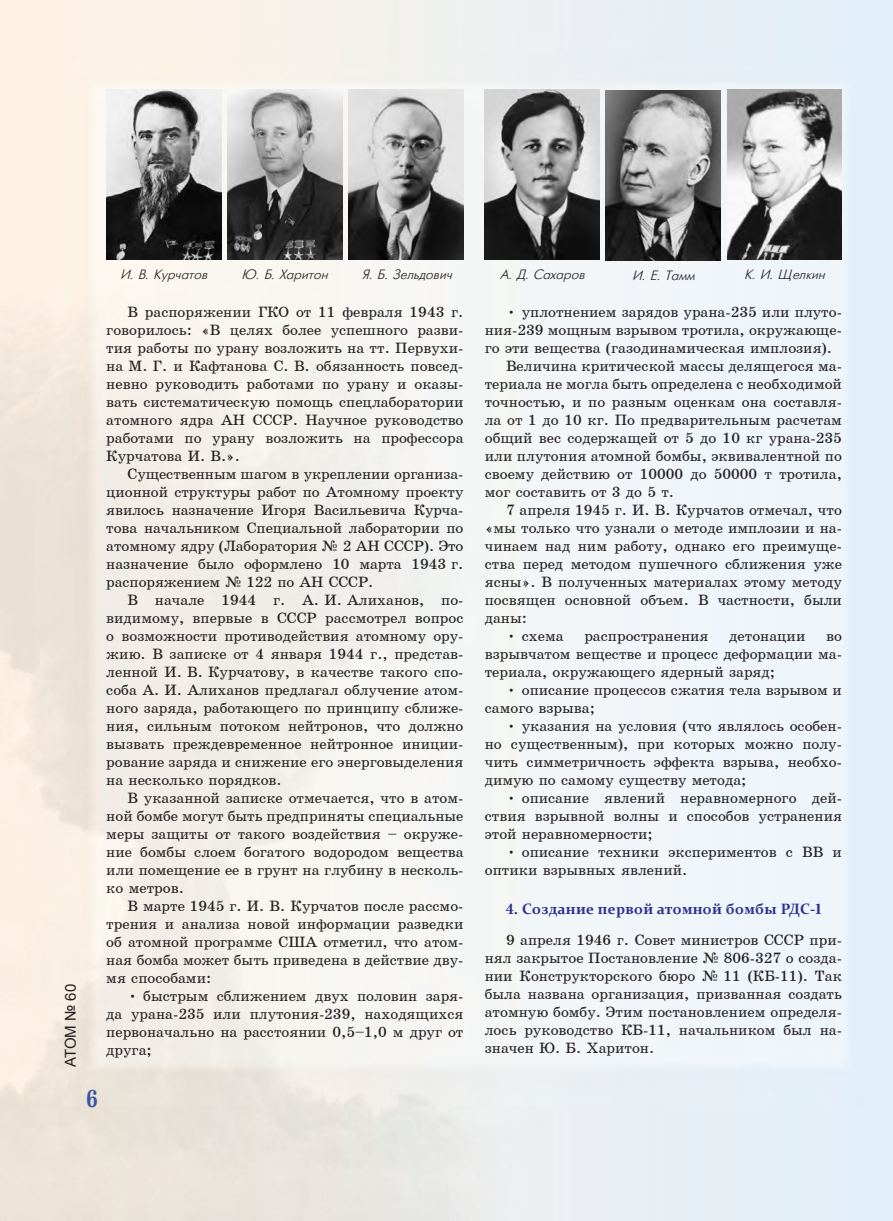
<style>
.page{position:relative;width:893px;height:1221px;background:#fff}
.page>*{position:absolute;margin:0;border:0;box-sizing:border-box;transform-origin:0 0}
.t1{font:24px "Bruskovaya Plain";color:#3a53a3}
.t2{font:15px/18px "School";color:#231f20;text-align:justify}
.t3{font:700 15px "Constantia";letter-spacing:.02em;color:#2e3092}
.t4{font:15px "Arial";letter-spacing:-.025em;color:#231f20}
.t5{font:italic 13.5px "Futuris";color:#231f20}
</style>
<div class="page">
<img style="left:0;top:0;width:893px;height:1220px">
<img style="left:227px;top:89px;width:115px;height:170px">
<img style="left:106px;top:89px;width:115px;height:170px">
<img style="left:349px;top:89px;width:114px;height:170px">
<img style="left:485px;top:89px;width:115px;height:170px">
<img style="left:727px;top:89px;width:115px;height:170px">
<img style="left:606px;top:90px;width:115px;height:170px">
<p class="t4" style="left:61px;top:1066px;width:84px;rotate:-90deg">АТОМ № 60</p>
<p class="t5" style="left:120px;top:267px;width:89px">И. В. Курчатов</p>
<p class="t5" style="left:242px;top:267px;width:88px">Ю. Б. Харитон</p>
<p class="t5" style="left:362px;top:267px;width:92px">Я. Б. Зельдович</p>
<p class="t5" style="left:500px;top:267px;width:86px">А. Д. Сахаров</p>
<p class="t5" style="left:632px;top:268px;width:64px">И. Е. Тамм</p>
<p class="t5" style="left:744px;top:267px;width:82px">К. И. Щелкин</p>
<p class="t2" style="left:106px;top:303px;width:359px;text-indent:21px">В распоряжении ГКО от 11 февраля 1943 г. говорилось: «В целях более успешного разви&shy;тия работы по урану возложить на тт. Первухи&shy;на М. Г. и Кафтанова С. В. обязанность повсед&shy;невно руководить работами по урану и оказы&shy;вать систематическую помощь спецлаборатории атомного ядра АН СССР. Научное руководство работами по урану возложить на профессора Курчатова И. В.».</p>
<p class="t2" style="left:106px;top:465px;width:359px;text-indent:21px">Существенным шагом в укреплении организа&shy;ционной структуры работ по Атомному проекту явилось назначение Игоря Васильевича Курча&shy;това начальником Специальной лаборатории по атомному ядру (Лаборатория ¹ 2 АН СССР). Это назначение было оформлено 10 марта 1943 г. распоряжением ¹ 122 по АН СССР.</p>
<p class="t2" style="left:106px;top:591px;width:359px;text-indent:21px">В начале 1944 г. А. И. Алиханов, по&shy;видимому, впервые в СССР рассмотрел вопрос о возможности противодействия атомному ору&shy;жию. В записке от 4 января 1944 г., представ&shy;ленной И. В. Курчатову, в качестве такого спо&shy;соба А. И. Алиханов предлагал облучение атом&shy;ного заряда, работающего по принципу сближе&shy;ния, сильным потоком нейтронов, что должно вызвать преждевременное нейтронное иниции&shy;рование заряда и снижение его энерговыделения на несколько порядков.</p>
<p class="t2" style="left:106px;top:789px;width:359px;text-indent:21px">В указанной записке отмечается, что в атом&shy;ной бомбе могут быть предприняты специальные меры защиты от такого воздействия – окруже&shy;ние бомбы слоем богатого водородом вещества или помещение ее в грунт на глубину в несколь&shy;ко метров.</p>
<p class="t2" style="left:106px;top:897px;width:359px;text-indent:21px">В марте 1945 г. И. В. Курчатов после рассмо&shy;трения и анализа новой информации разведки об атомной программе США отметил, что атом&shy;ная бомба может быть приведена в действие дву&shy;мя способами:</p>
<p class="t2" style="left:106px;top:987px;width:359px;text-indent:21px">• быстрым сближением двух половин заря&shy;да урана-235 или плутония-239, находящихся первоначально на расстоянии 0,5–1,0 м друг от друга;</p>
<p class="t2" style="left:506px;top:303px;width:337px">• уплотнением зарядов урана-235 или плуто-</p>
<p class="t2" style="left:485px;top:321px;width:359px">ния-239 мощным взрывом тротила, окружающе-</p>
<p class="t2" style="left:485px;top:339px;width:349px">го эти вещества (газодинамическая имплозия).</p>
<p class="t2" style="left:506px;top:357px;width:337px">Величина критической массы делящегося ма-</p>
<p class="t2" style="left:485px;top:375px;width:359px">териала не могла быть определена с необходимой</p>
<p class="t2" style="left:485px;top:393px;width:359px">точностью, и по разным оценкам она составля-</p>
<p class="t2" style="left:485px;top:411px;width:359px">ла от 1 до 10 кг. По предварительным расчетам</p>
<p class="t2" style="left:485px;top:429px;width:359px">общий вес содержащей от 5 до 10 кг урана-235</p>
<p class="t2" style="left:485px;top:447px;width:359px">или плутония атомной бомбы, эквивалентной по</p>
<p class="t2" style="left:485px;top:465px;width:359px">своему действию от 10000 до 50000 т тротила,</p>
<p class="t2" style="left:485px;top:483px;width:191px">мог составить от 3 до 5 т.</p>
<p class="t2" style="left:506px;top:501px;width:337px">7 апреля 1945 г. И. В. Курчатов отмечал, что</p>
<p class="t2" style="left:485px;top:519px;width:359px">«мы только что узнали о методе имплозии и на-</p>
<p class="t2" style="left:485px;top:537px;width:359px">чинаем над ним работу, однако его преимуще-</p>
<p class="t2" style="left:485px;top:555px;width:359px">ства перед методом пушечного сближения уже</p>
<p class="t2" style="left:485px;top:573px;width:359px">ясны». В полученных материалах этому методу</p>
<p class="t2" style="left:485px;top:591px;width:359px">посвящен основной объем. В частности, были</p>
<p class="t2" style="left:485px;top:609px;width:44px">даны:</p>
<p class="t2" style="left:506px;top:627px;width:59px">• схема</p>
<p class="t2" style="left:584px;top:627px;width:126px">распространения</p>
<p class="t2" style="left:729px;top:627px;width:78px">детонации</p>
<p class="t2" style="left:485px;top:627px;width:359px;text-indent:341px">во взрывчатом веществе и процесс деформации ма&shy;териала, окружающего ядерный заряд;</p>
<p class="t2" style="left:485px;top:681px;width:359px;text-indent:21px">• описание процессов сжатия тела взрывом и самого взрыва;</p>
<p class="t2" style="left:485px;top:717px;width:359px;text-indent:21px">• указания на условия (что являлось особен&shy;но существенным), при которых можно полу&shy;чить симметричность эффекта взрыва, необхо&shy;димую по самому существу метода;</p>
<p class="t2" style="left:485px;top:789px;width:359px;text-indent:21px">• описание явлений неравномерного дей&shy;ствия взрывной волны и способов устранения этой неравномерности;</p>
<p class="t2" style="left:485px;top:843px;width:359px;text-indent:21px">• описание техники экспериментов с ВВ и оптики взрывных явлений.</p>
<p class="t3" style="left:506px;top:898px;width:317px">4. Создание первой атомной бомбы РДС-1</p>
<p class="t2" style="left:485px;top:931px;width:359px;text-indent:21px">9 апреля 1946 г. Совет министров СССР при&shy;нял закрытое Постановление ¹ 806-327 о созда&shy;нии Конструкторского бюро ¹ 11 (КБ-11). Так была названа организация, призванная создать атомную бомбу. Этим постановлением определя&shy;лось руководство КБ-11, начальником был на&shy;значен Ю. Б. Харитон.</p>
<h1 class="t1" style="left:86px;top:1085px;width:13px">6</h1>
</div>
